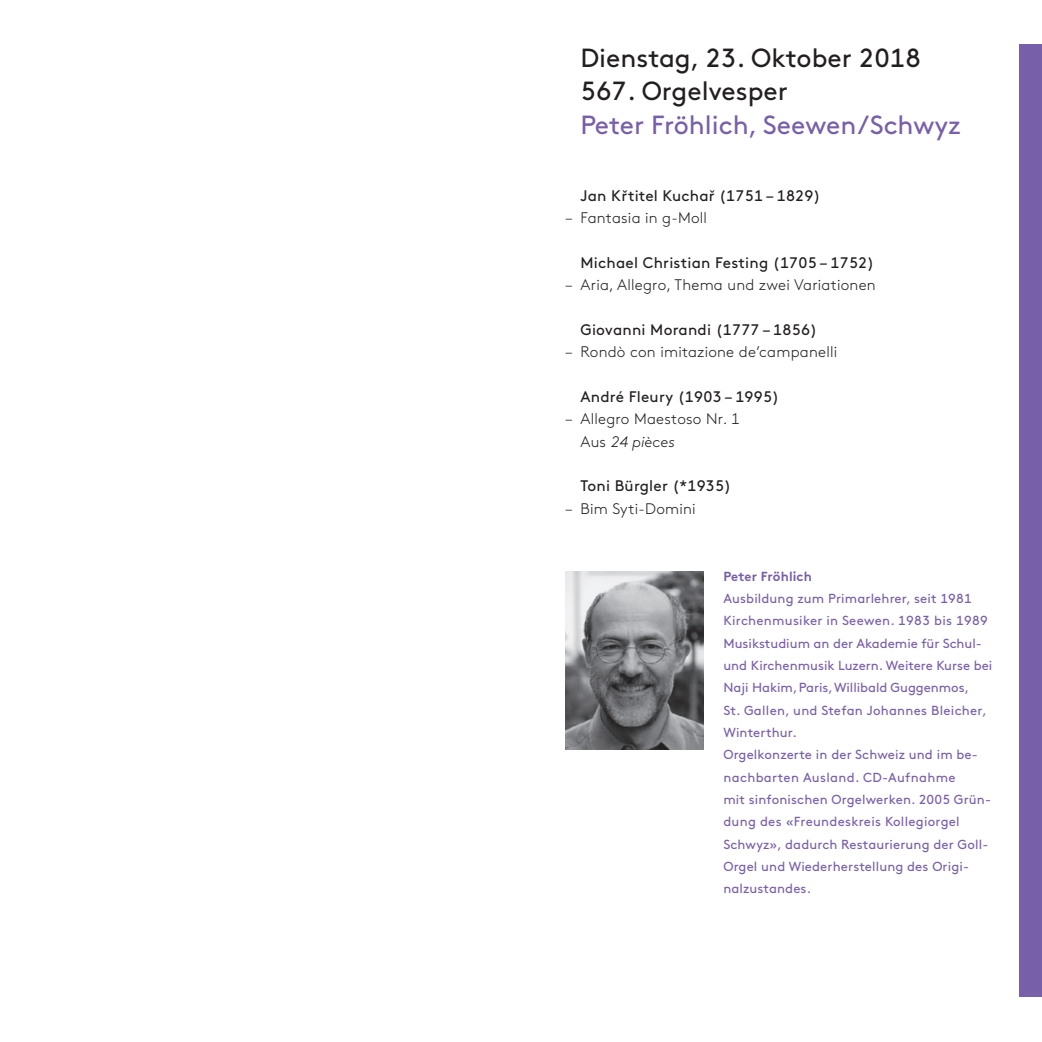
<style>
.page{position:relative;width:1042px;height:1042px;background:#fff}
.page>*{position:absolute;margin:0;border:0;box-sizing:border-box;transform-origin:0 0}
.t1{font:26.25px/33.4px "Brown Pro";color:#231f20}
.t2{font:26.25px "Brown Pro";color:#785fa9}
.t3{font:300 15.4px/22.4px "Brown Pro";letter-spacing:.015em;color:#231f20}
.t4{font:15.4px "Brown Pro";letter-spacing:.015em;color:#231f20}
.t5{font:13.12px/22.4px "Brown Pro";letter-spacing:.01em;color:#785fa9}
.t6{font:700 13.12px "Brown Pro";letter-spacing:.01em;color:#785fa9}
.s1{font-style:italic}
</style>
<div class="page">
<div style="left:1019px;top:45px;width:23px;height:952px;background:#785fa9"></div>
<img style="left:566px;top:571px;width:137px;height:179px">
<h1 class="t1" style="left:580px;top:39px;width:342px">Dienstag, 23. Oktober 2018<br>567. Orgelvesper</h1>
<h1 class="t2" style="left:580px;top:105px;width:381px">Peter Fröhlich, Seewen/Schwyz</h1>
<p class="t3" style="left:566px;top:206px;width:8px">–</p>
<p class="t3" style="left:566px;top:273px;width:8px">–</p>
<p class="t3" style="left:566px;top:340px;width:8px">–</p>
<p class="t3" style="left:566px;top:406px;width:8px">–</p>
<p class="t3" style="left:566px;top:496px;width:8px">–</p>
<p class="t4" style="left:580px;top:184px;width:242px">Jan Křtitel Kuchař (1751 – 1829)</p>
<p class="t3" style="left:580px;top:206px;width:128px">Fantasia in g-Moll</p>
<p class="t4" style="left:580px;top:251px;width:295px">Michael Christian Festing (1705 – 1752)</p>
<p class="t3" style="left:580px;top:273px;width:297px">Aria, Allegro, Thema und zwei Variationen</p>
<p class="t4" style="left:580px;top:318px;width:238px">Giovanni Morandi (1777 – 1856)</p>
<p class="t3" style="left:580px;top:340px;width:258px">Rondò con imitazione de’campanelli</p>
<p class="t4" style="left:580px;top:385px;width:200px">André Fleury (1903 – 1995)</p>
<p class="t3" style="left:580px;top:407px;width:161px">Allegro Maestoso Nr. 1<br>Aus <span class="s1">24 pièces</span></p>
<p class="t4" style="left:580px;top:474px;width:152px">Toni Bürgler (*1935)</p>
<p class="t3" style="left:580px;top:496px;width:117px">Bim Syti-Domini</p>
<p class="t6" style="left:723px;top:565px;width:90px">Peter Fröhlich</p>
<p class="t5" style="left:723px;top:586px;width:270px">Ausbildung zum Primarlehrer, seit 1981<br>Kirchenmusiker in Seewen. 1983 bis 1989<br>Musikstudium an der Akademie für Schul&shy;und Kirchenmusik Luzern. Weitere Kurse bei Naji Hakim, Paris, Willibald Guggenmos,<br>St. Gallen, und Stefan Johannes Bleicher, Winterthur.<br>Orgelkonzerte in der Schweiz und im be&shy;nachbarten Ausland. CD-Aufnahme<br>mit sinfonischen Orgelwerken. 2005 Grün&shy;dung des «Freundeskreis Kollegiorgel Schwyz», dadurch Restaurierung der Goll-Orgel und Wiederherstellung des Origi&shy;nalzustandes.</p>
</div>
